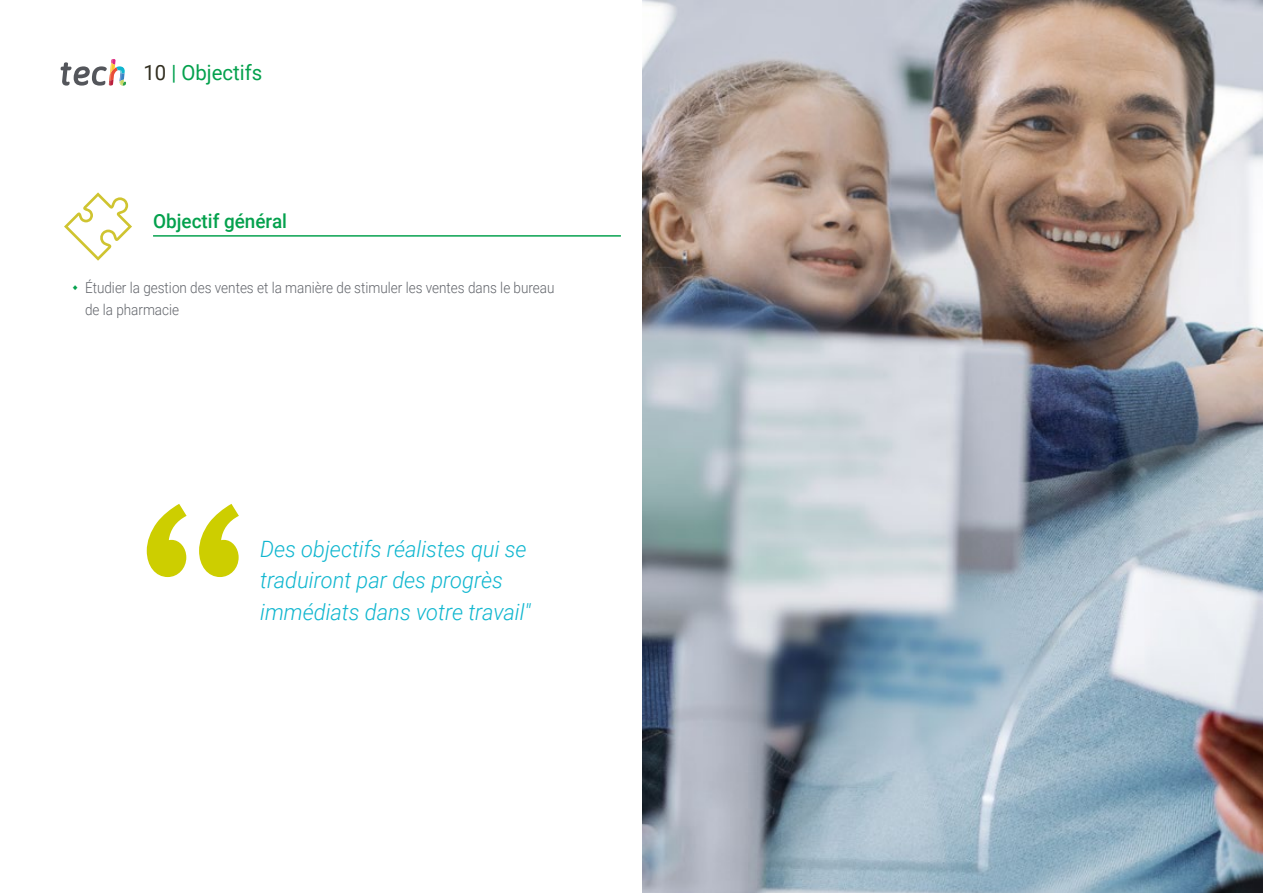
<style>
.page{position:relative;width:1263px;height:893px;background:#fff}
.page>*{position:absolute;margin:0;border:0;box-sizing:border-box;transform-origin:0 0}
.t1{font:italic 300 22.5px/31.5px "Roboto";color:#0fb6cf}
.t2{font:21px "Roboto";color:#04a14d}
.t3{font:500 19.5px "Roboto";color:#04a14d}
.t4{font:300 15px/22.5px "Roboto";color:#61646a;scale:.9 1}
.s1{color:#312e20}
.s2{color:#00a04e}
</style>
<div class="page">
<hr style="left:153px;top:235px;width:468px;height:1px;background:#04a14d">
<svg style="left:64px;top:192px;width:68px;height:69px"></svg>
<img style="left:642px;top:0;width:621px;height:893px">
<svg style="left:61px;top:59px;width:65px;height:27px"></svg>
<svg style="left:147px;top:504px;width:92px;height:73px"></svg>
<h2 class="t2" style="left:144px;top:57px;width:120px"><span class="s1">10</span> <span class="s2">|</span> Objectifs</h2>
<h3 class="t3" style="left:153px;top:207px;width:135px">Objectif général</h3>
<p class="t4" style="left:85px;top:276px;width:523px">Étudier la gestion des ventes et la manière de stimuler les ventes dans le bureau de la pharmacie</p>
<h1 class="t1" style="left:260px;top:532px;width:272px">Des objectifs réalistes qui se traduiront par des progrès immédiats dans votre travail"</h1>
</div>
